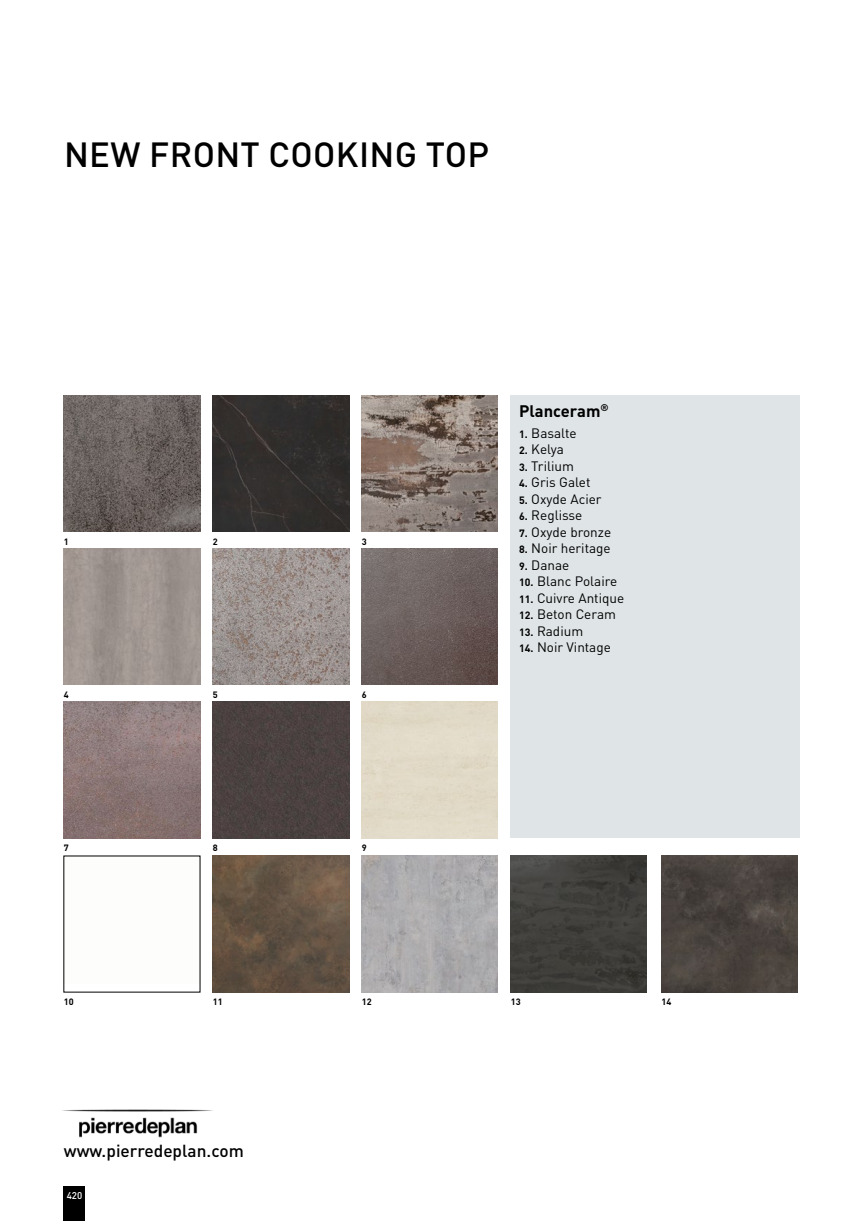
<style>
.page{position:relative;width:864px;height:1221px;background:#fff}
.page>*{position:absolute;margin:0;border:0;box-sizing:border-box;transform-origin:0 0}
.t1{font:500 34.5px "DIN Pro";letter-spacing:.01em;color:#000}
.t2{font:500 17.25px "DIN Pro";color:#000}
.t3{font:700 16.5px "DIN Pro";color:#000}
.t4{font:13.5px "DIN Pro";color:#000}
.t5{font:500 9.75px "DIN Pro";color:#fff}
.t6{font:700 9.15px "DIN Pro";color:#000}
.s1{font-weight:700;font-size:10.5px}
</style>
<div class="page">
<div style="left:64px;top:1186px;width:21px;height:34px;background:#000"></div>
<div style="left:510px;top:395px;width:289px;height:443px;background:#dfe4e6"></div>
<img style="left:64px;top:395px;width:136px;height:136px">
<img style="left:64px;top:702px;width:136px;height:136px">
<div style="left:213px;top:395px;width:136px;height:136px;background:#312e2c"></div>
<img style="left:213px;top:549px;width:136px;height:136px">
<div style="left:213px;top:702px;width:136px;height:136px;background:#4b4140"></div>
<img style="left:213px;top:855px;width:136px;height:137px">
<img style="left:510px;top:855px;width:136px;height:137px">
<img style="left:361px;top:855px;width:136px;height:137px">
<img style="left:661px;top:855px;width:136px;height:137px">
<img style="left:361px;top:395px;width:136px;height:136px">
<img style="left:361px;top:549px;width:136px;height:136px">
<img style="left:62px;top:1109px;width:151px;height:29px">
<p class="t1" style="left:64px;top:131px;width:426px">NEW FRONT COOKING TOP</p>
<p class="t6" style="left:64px;top:535px;width:6px">1</p>
<p class="t6" style="left:213px;top:535px;width:6px">2</p>
<p class="t6" style="left:361px;top:535px;width:6px">3</p>
<p class="t3" style="left:519px;top:399px;width:91px">Planceram<sup>®</sup></p>
<p class="t4" style="left:519px;top:423px;width:59px"><span class="s1">1.</span> Basalte</p>
<p class="t4" style="left:519px;top:440px;width:46px"><span class="s1">2.</span> Kelya</p>
<p class="t4" style="left:519px;top:456px;width:56px"><span class="s1">3.</span> Trilium</p>
<p class="t4" style="left:519px;top:473px;width:73px"><span class="s1">4.</span> Gris Galet</p>
<p class="t4" style="left:519px;top:489px;width:84px"><span class="s1">5.</span> Oxyde Acier</p>
<p class="t4" style="left:519px;top:506px;width:65px"><span class="s1">6.</span> Reglisse</p>
<p class="t4" style="left:519px;top:522px;width:93px"><span class="s1">7.</span> Oxyde bronze</p>
<p class="t4" style="left:519px;top:539px;width:93px"><span class="s1">8.</span> Noir heritage</p>
<p class="t4" style="left:519px;top:555px;width:52px"><span class="s1">9.</span> Danae</p>
<p class="t4" style="left:519px;top:572px;width:99px"><span class="s1">10.</span> Blanc Polaire</p>
<p class="t4" style="left:519px;top:588px;width:106px"><span class="s1">11.</span> Cuivre Antique</p>
<p class="t4" style="left:519px;top:605px;width:98px"><span class="s1">12.</span> Beton Ceram</p>
<p class="t4" style="left:519px;top:621px;width:65px"><span class="s1">13.</span> Radium</p>
<p class="t4" style="left:519px;top:638px;width:93px"><span class="s1">14.</span> Noir Vintage</p>
<p class="t6" style="left:64px;top:688px;width:6px">4</p>
<p class="t6" style="left:213px;top:688px;width:6px">5</p>
<p class="t6" style="left:361px;top:688px;width:6px">6</p>
<p class="t6" style="left:64px;top:841px;width:6px">7</p>
<p class="t6" style="left:213px;top:841px;width:6px">8</p>
<p class="t6" style="left:361px;top:841px;width:6px">9</p>
<p class="t6" style="left:64px;top:995px;width:11px">10</p>
<p class="t6" style="left:213px;top:995px;width:11px">11</p>
<p class="t6" style="left:510px;top:995px;width:11px">13</p>
<p class="t6" style="left:361px;top:995px;width:11px">12</p>
<p class="t6" style="left:661px;top:995px;width:11px">14</p>
<p class="t2" style="left:64px;top:1139px;width:181px">www.pierredeplan.com</p>
<p class="t5" style="left:67px;top:1188px;width:17px">420</p>
</div>
